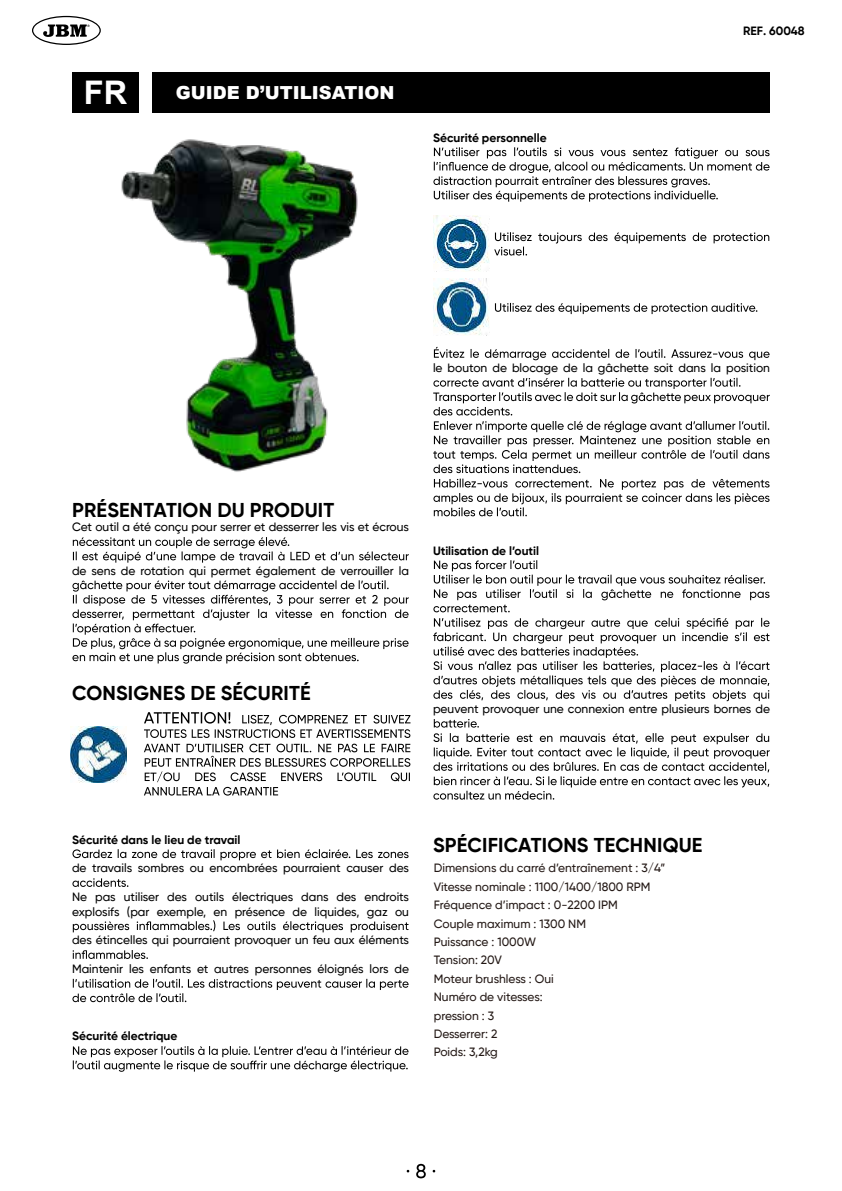
<style>
.page{position:relative;width:842px;height:1191px;background:#fff}
.page>*{position:absolute;margin:0;border:0;box-sizing:border-box;transform-origin:0 0}
.t1{font:700 32.6px "Arial";color:#fff}
.t2{font:700 20px "Gilroy";letter-spacing:.01em;color:#000}
.t3{font:900 18px "Arial";color:#fff}
.t4{font:500 12px/14.4px "Gilroy";color:#000}
.t5{font:500 12px/18.4px "Gilroy";color:#231815}
.t6{font:700 12px "Gilroy";color:#000}
</style>
<div class="page">
<svg style="left:407px;top:1163px;width:28px;height:15px"></svg>
<div style="left:72px;top:72px;width:67px;height:41px;background:#000"></div>
<div style="left:153px;top:72px;width:617px;height:41px;background:#000"></div>
<svg style="left:73px;top:537px;width:336px;height:25px"></svg>
<svg style="left:72px;top:580px;width:337px;height:83px"></svg>
<svg style="left:72px;top:849px;width:336px;height:11px"></svg>
<svg style="left:72px;top:878px;width:56px;height:9px"></svg>
<svg style="left:73px;top:920px;width:335px;height:12px"></svg>
<svg style="left:73px;top:950px;width:75px;height:9px"></svg>
<svg style="left:72px;top:978px;width:337px;height:24px"></svg>
<svg style="left:73px;top:1046px;width:335px;height:25px"></svg>
<svg style="left:433px;top:147px;width:336px;height:55px"></svg>
<svg style="left:434px;top:347px;width:335px;height:13px"></svg>
<svg style="left:433px;top:378px;width:337px;height:37px"></svg>
<svg style="left:433px;top:421px;width:336px;height:95px"></svg>
<svg style="left:433px;top:560px;width:336px;height:52px"></svg>
<svg style="left:433px;top:618px;width:336px;height:83px"></svg>
<svg style="left:434px;top:719px;width:45px;height:8px"></svg>
<svg style="left:433px;top:733px;width:337px;height:66px"></svg>
<svg style="left:494px;top:232px;width:275px;height:23px"></svg>
<svg style="left:495px;top:303px;width:262px;height:11px"></svg>
<img style="left:433px;top:215px;width:57px;height:57px">
<img style="left:433px;top:279px;width:57px;height:56px">
<img style="left:70px;top:726px;width:57px;height:56px">
<svg style="left:144px;top:712px;width:266px;height:83px"></svg>
<svg style="left:32px;top:16px;width:69px;height:29px"></svg>
<img style="left:121px;top:139px;width:237px;height:333px">
<h1 class="t1" style="left:84px;top:69px;width:45px">FR</h1>
<h3 class="t3" style="left:176px;top:80px;width:220px">GUIDE D’UTILISATION</h3>
<p class="t6" style="left:433px;top:130px;width:115px">Sécurité personnelle</p>
<p class="t6" style="left:743px;top:23px;width:63px">REF. 60048</p>
<p class="t4" style="left:433px;top:361px;width:338px">le bouton de blocage de la gâchette soit dans la position</p>
<h2 class="t2" style="left:72px;top:497px;width:264px">PRÉSENTATION DU PRODUIT</h2>
<p class="t4" style="left:72px;top:520px;width:339px">Cet outil a été conçu pour serrer et desserrer les vis et écrous</p>
<p class="t4" style="left:72px;top:563px;width:338px">de sens de rotation qui permet également de verrouiller la</p>
<p class="t6" style="left:433px;top:543px;width:108px">Utilisation de l’outil</p>
<h2 class="t2" style="left:72px;top:680px;width:240px">CONSIGNES DE SÉCURITÉ</h2>
<p class="t4" style="left:433px;top:701px;width:339px">peuvent provoquer une connexion entre plusieurs bornes de</p>
<p class="t6" style="left:72px;top:832px;width:170px">Sécurité dans le lieu de travail</p>
<p class="t4" style="left:72px;top:861px;width:339px">de travails sombres ou encombrées pourraient causer des</p>
<p class="t4" style="left:72px;top:889px;width:339px">Ne pas utiliser des outils électriques dans des endroits explosifs (par exemple, en présence de liquides, gaz ou</p>
<p class="t4" style="left:72px;top:933px;width:339px">des étincelles qui pourraient provoquer un feu aux éléments</p>
<p class="t4" style="left:72px;top:961px;width:339px">Maintenir les enfants et autres personnes éloignés lors de</p>
<p class="t6" style="left:72px;top:1028px;width:107px">Sécurité électrique</p>
<h2 class="t2" style="left:433px;top:833px;width:271px">SPÉCIFICATIONS TECHNIQUE</h2>
<p class="t5" style="left:434px;top:859px;width:233px">Dimensions du carré d’entraînement : 3/4”<br>Vitesse nominale : 1100/1400/1800 RPM<br>Fréquence d’impact : 0-2200 IPM<br>Couple maximum : 1300 NM<br>Puissance : 1000W<br>Tension: 20V<br>Moteur brushless : Oui<br>Numéro de vitesses:<br>pression : 3<br>Desserrer: 2<br>Poids: 3,2kg</p>
</div>
